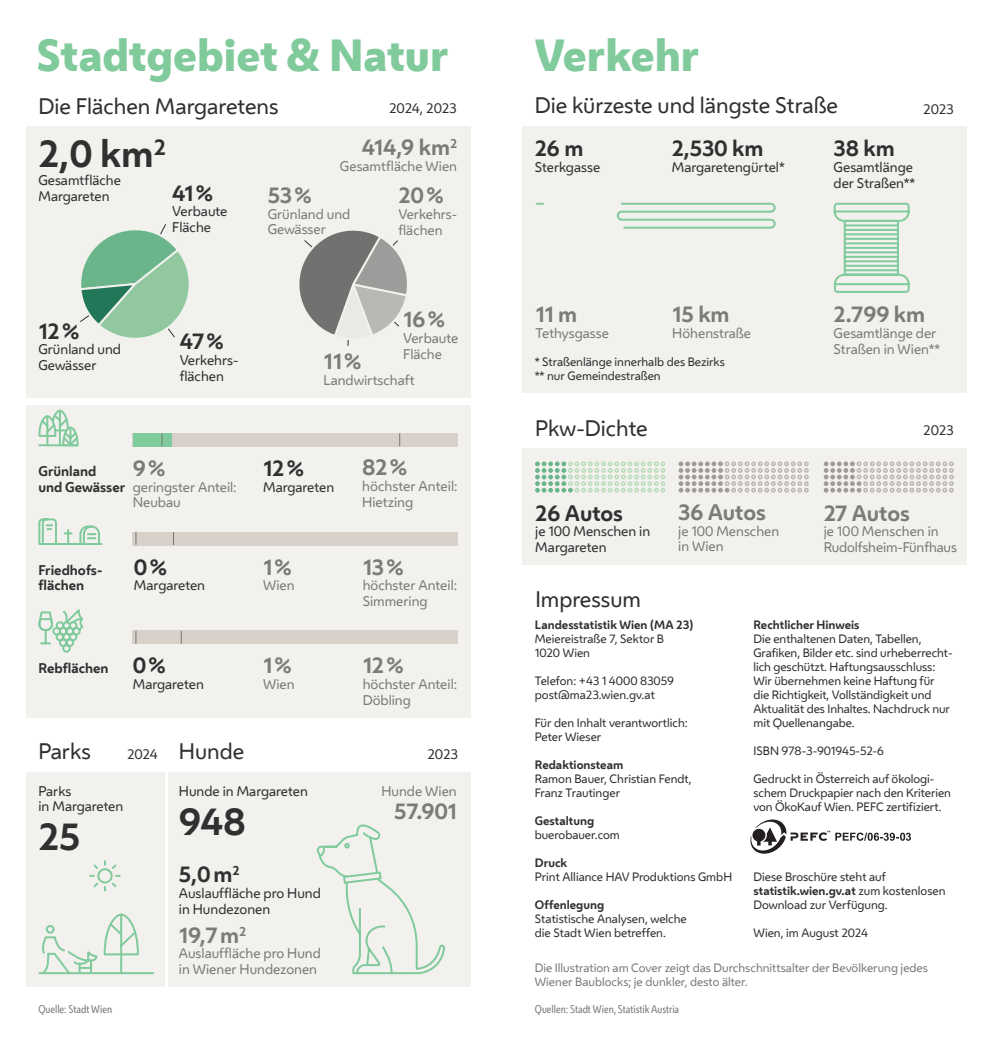
<style>
.page{position:relative;width:993px;height:1042px;background:#fff}
.page>*{position:absolute;margin:0;border:0;box-sizing:border-box;transform-origin:0 0}
.t1{font:800 42px "Wiener Melange";color:#80ca9c}
.t2{font:700 35.88px "Wiener Melange";color:#312f30}
.t3{font:700 21.18px "Wiener Melange";color:#7c7b79}
.t4{font:21px "Wiener Melange";color:#312f30}
.t5{font:700 21px "Wiener Melange";color:#7c7b79}
.t6{font:700 21px "Wiener Melange";color:#312f30}
.t7{font:13.3px/15.9px "Wiener Melange";color:#7c7b79}
.t8{font:13.12px/15.8px "Wiener Melange";color:#7c7b79}
.t9{font:13.12px/15.8px "Wiener Melange";color:#312f30}
.t10{font:700 13.12px/15.8px "Wiener Melange";color:#312f30}
.t11{font:11.38px/14px "Wiener Melange";letter-spacing:-.005em;color:#312f30}
.t12{font:11.38px/14px "Wiener Melange";color:#7c7b79}
.t13{font:700 11.38px "Wiener Melange";color:#312f30}
.t14{font:10.5px "Wiener Melange Cd";color:#7c7b79}
.s1{font-weight:700}
</style>
<div class="page">
<div style="left:26px;top:127px;width:444px;height:271px;background:#f2f1ee"></div>
<div style="left:26px;top:405px;width:444px;height:313px;background:#f2f1ee"></div>
<div style="left:26px;top:772px;width:138px;height:215px;background:#f2f1ee"></div>
<div style="left:522px;top:126px;width:444px;height:267px;background:#f2f1ee"></div>
<div style="left:169px;top:772px;width:301px;height:215px;background:#f2f1ee"></div>
<div style="left:133px;top:630px;width:325px;height:14px;background:#d7d1ca"></div>
<div style="left:133px;top:433px;width:325px;height:13px;background:#d7d1ca"></div>
<div style="left:133px;top:532px;width:325px;height:13px;background:#d7d1ca"></div>
<svg style="left:750px;top:819px;width:160px;height:34px"></svg>
<svg style="left:80px;top:224px;width:109px;height:114px"></svg>
<svg style="left:833px;top:202px;width:77px;height:91px"></svg>
<svg style="left:536px;top:203px;width:7px;height:2px"></svg>
<svg style="left:616px;top:202px;width:160px;height:27px"></svg>
<div style="left:522px;top:448px;width:444px;height:117px;background:#f2f1ee"></div>
<svg style="left:535px;top:461px;width:130px;height:31px"></svg>
<svg style="left:316px;top:824px;width:129px;height:151px"></svg>
<svg style="left:39px;top:913px;width:101px;height:62px"></svg>
<svg style="left:89px;top:860px;width:32px;height:32px"></svg>
<svg style="left:38px;top:409px;width:41px;height:38px"></svg>
<hr style="left:39px;top:444px;width:38px;height:2px;background:#80ca9c">
<svg style="left:38px;top:518px;width:65px;height:27px"></svg>
<svg style="left:38px;top:609px;width:46px;height:44px"></svg>
<hr style="left:39px;top:972px;width:114px;height:2px;background:#80ca9c">
<div style="left:133px;top:433px;width:38px;height:13px;background:#80ca9c"></div>
<svg style="left:823px;top:461px;width:130px;height:31px"></svg>
<svg style="left:173px;top:532px;width:1px;height:13px"></svg>
<svg style="left:136px;top:532px;width:1px;height:13px"></svg>
<svg style="left:181px;top:631px;width:1px;height:13px"></svg>
<svg style="left:678px;top:461px;width:130px;height:31px"></svg>
<svg style="left:162px;top:433px;width:1px;height:13px"></svg>
<svg style="left:399px;top:433px;width:1px;height:13px"></svg>
<svg style="left:136px;top:630px;width:1px;height:14px"></svg>
<svg style="left:299px;top:230px;width:108px;height:116px"></svg>
<h1 class="t1" style="left:37px;top:26px;width:413px">Stadtgebiet &amp; Natur</h1>
<h1 class="t1" style="left:534px;top:26px;width:166px">Verkehr</h1>
<p class="t9" style="left:389px;top:100px;width:69px">2024, 2023</p>
<h3 class="t4" style="left:38px;top:90px;width:242px">Die Flächen Margaretens</h3>
<h3 class="t4" style="left:534px;top:89px;width:304px">Die kürzeste und längste Straße</h3>
<h2 class="t2" style="left:38px;top:124px;width:129px">2,0 km<sup>2</sup></h2>
<p class="t9" style="left:38px;top:171px;width:84px">Gesamtfläche<br>Margareten</p>
<h3 class="t6" style="left:172px;top:175px;width:42px">41%</h3>
<p class="t9" style="left:172px;top:203px;width:57px">Verbaute<br>Fläche</p>
<h3 class="t5" style="left:362px;top:130px;width:97px">414,9 km<sup>2</sup></h3>
<p class="t8" style="left:340px;top:158px;width:119px">Gesamtfläche Wien</p>
<h3 class="t5" style="left:267px;top:177px;width:45px">53%</h3>
<p class="t8" style="left:267px;top:205px;width:84px">Grünland und<br>Gewässer</p>
<h3 class="t5" style="left:398px;top:178px;width:46px">20%</h3>
<p class="t8" style="left:398px;top:205px;width:60px">Verkehrs&shy;flächen</p>
<h3 class="t6" style="left:534px;top:131px;width:50px">26 m</h3>
<p class="t9" style="left:534px;top:158px;width:67px">Sterkgasse</p>
<h3 class="t6" style="left:671px;top:131px;width:93px">2,530 km</h3>
<p class="t9" style="left:671px;top:158px;width:115px">Margaretengürtel*</p>
<h3 class="t6" style="left:833px;top:131px;width:63px">38 km</h3>
<p class="t9" style="left:833px;top:158px;width:83px">Gesamtlänge der Straßen**</p>
<p class="t9" style="left:922px;top:100px;width:32px">2023</p>
<h3 class="t6" style="left:38px;top:313px;width:42px">12%</h3>
<p class="t9" style="left:38px;top:341px;width:84px">Grünland und<br>Gewässer</p>
<h3 class="t6" style="left:180px;top:324px;width:45px">47%</h3>
<p class="t9" style="left:180px;top:352px;width:60px">Verkehrs&shy;flächen</p>
<h3 class="t5" style="left:403px;top:302px;width:43px">16%</h3>
<p class="t8" style="left:403px;top:329px;width:57px">Verbaute<br>Fläche</p>
<h3 class="t5" style="left:323px;top:344px;width:39px">11%</h3>
<p class="t8" style="left:323px;top:372px;width:93px">Landwirtschaft</p>
<p class="t10" style="left:38px;top:462px;width:88px">Grünland<br>und Gewässer</p>
<h3 class="t5" style="left:133px;top:450px;width:34px">9%</h3>
<p class="t8" style="left:133px;top:478px;width:105px">geringster Anteil:<br>Neubau</p>
<h3 class="t6" style="left:263px;top:450px;width:42px">12%</h3>
<p class="t9" style="left:263px;top:478px;width:73px">Margareten</p>
<h3 class="t3" style="left:362px;top:449px;width:46px">82%</h3>
<p class="t7" style="left:362px;top:477px;width:97px">höchster Anteil:<br>Hietzing</p>
<p class="t10" style="left:38px;top:561px;width:65px">Friedhofs&shy;flächen</p>
<h3 class="t6" style="left:134px;top:549px;width:34px">0%</h3>
<p class="t9" style="left:134px;top:577px;width:73px">Margareten</p>
<h3 class="t5" style="left:263px;top:549px;width:30px">1%</h3>
<p class="t8" style="left:263px;top:577px;width:33px">Wien</p>
<h3 class="t5" style="left:362px;top:549px;width:42px">13%</h3>
<p class="t8" style="left:362px;top:577px;width:96px">höchster Anteil:<br>Simmering</p>
<p class="t10" style="left:38px;top:659px;width:72px">Rebflächen</p>
<h3 class="t6" style="left:133px;top:648px;width:34px">0%</h3>
<p class="t9" style="left:133px;top:675px;width:73px">Margareten</p>
<h3 class="t5" style="left:263px;top:648px;width:30px">1%</h3>
<p class="t8" style="left:263px;top:675px;width:33px">Wien</p>
<h3 class="t5" style="left:362px;top:648px;width:42px">12%</h3>
<p class="t8" style="left:362px;top:675px;width:96px">höchster Anteil:<br>Döbling</p>
<h3 class="t4" style="left:38px;top:735px;width:54px">Parks</h3>
<h3 class="t4" style="left:179px;top:735px;width:67px">Hunde</h3>
<p class="t9" style="left:127px;top:746px;width:32px">2024</p>
<p class="t9" style="left:427px;top:746px;width:32px">2023</p>
<p class="t9" style="left:38px;top:782px;width:86px">Parks<br>in Margareten</p>
<h2 class="t2" style="left:38px;top:807px;width:43px">25</h2>
<p class="t9" style="left:179px;top:782px;width:130px">Hunde in Margareten</p>
<h2 class="t2" style="left:179px;top:791px;width:69px">948</h2>
<h3 class="t6" style="left:179px;top:856px;width:62px">5,0m<sup>2</sup></h3>
<p class="t9" style="left:179px;top:884px;width:143px">Auslauffläche pro Hund in Hundezonen</p>
<h3 class="t5" style="left:179px;top:917px;width:69px">19,7m<sup>2</sup></h3>
<p class="t8" style="left:179px;top:945px;width:143px">Auslauffläche pro Hund in Wiener Hundezonen</p>
<p class="t8" style="left:381px;top:782px;width:77px">Hunde Wien</p>
<h3 class="t5" style="left:394px;top:793px;width:64px">57.901</h3>
<h3 class="t5" style="left:535px;top:297px;width:43px">11 m</h3>
<p class="t8" style="left:535px;top:325px;width:75px">Tethysgasse</p>
<h3 class="t5" style="left:672px;top:297px;width:59px">15 km</h3>
<p class="t8" style="left:672px;top:325px;width:80px">Höhenstraße</p>
<p class="t11" style="left:534px;top:355px;width:192px">* Straßenlänge innerhalb des Bezirks ** nur Gemeindestraßen</p>
<h3 class="t4" style="left:535px;top:411px;width:114px">Pkw-Dichte</h3>
<h3 class="t6" style="left:535px;top:495px;width:89px">26 Autos</h3>
<p class="t9" style="left:535px;top:523px;width:116px">je 100 Menschen in<br>Margareten</p>
<h3 class="t4" style="left:535px;top:583px;width:107px">Impressum</h3>
<h3 class="t5" style="left:678px;top:494px;width:89px">36 Autos</h3>
<p class="t8" style="left:678px;top:522px;width:102px">je 100 Menschen in Wien</p>
<h3 class="t5" style="left:833px;top:297px;width:93px">2.799 km</h3>
<p class="t8" style="left:833px;top:325px;width:108px">Gesamtlänge der<br>Straßen in Wien**</p>
<p class="t9" style="left:922px;top:422px;width:32px">2023</p>
<h3 class="t5" style="left:823px;top:495px;width:88px">27 Autos</h3>
<p class="t8" style="left:823px;top:523px;width:135px">je 100 Menschen in<br>Rudolfsheim-Fünfhaus</p>
<p class="t13" style="left:534px;top:615px;width:160px">Landesstatistik Wien (MA 23)</p>
<p class="t11" style="left:534px;top:631px;width:131px">Meiereistraße 7, Sektor B<br>1020 Wien</p>
<p class="t11" style="left:534px;top:673px;width:141px">Telefon: +43 1 4000 83059 post@ma23.wien.gv.at</p>
<p class="t11" style="left:534px;top:715px;width:154px">Für den Inhalt verantwortlich:<br>Peter Wieser</p>
<p class="t13" style="left:534px;top:755px;width:90px">Redaktionsteam</p>
<p class="t11" style="left:534px;top:771px;width:158px">Ramon Bauer, Christian Fendt,<br>Franz Trautinger</p>
<p class="t13" style="left:534px;top:811px;width:61px">Gestaltung</p>
<p class="t11" style="left:534px;top:827px;width:87px">buerobauer.com</p>
<p class="t13" style="left:534px;top:853px;width:34px">Druck</p>
<p class="t11" style="left:534px;top:869px;width:199px">Print Alliance HAV Produktions GmbH</p>
<p class="t13" style="left:534px;top:895px;width:71px">Offenlegung</p>
<p class="t11" style="left:534px;top:911px;width:153px">Statistische Analysen, welche die Stadt Wien betreffen.</p>
<p class="t13" style="left:753px;top:615px;width:108px">Rechtlicher Hinweis</p>
<p class="t11" style="left:753px;top:631px;width:201px">Die enthaltenen Daten, Tabellen, Grafiken, Bilder etc. sind urheberrecht&shy;lich geschützt. Haftungsausschluss:<br>Wir übernehmen keine Haftung für die Richtigkeit, Vollständigkeit und Aktualität des Inhaltes. Nachdruck nur mit Quellenangabe.</p>
<p class="t11" style="left:753px;top:743px;width:132px">ISBN 978-3-901945-52-6</p>
<p class="t11" style="left:753px;top:771px;width:199px">Gedruckt in Österreich auf ökologi&shy;schem Druckpapier nach den Kriterien von ÖkoKauf Wien. PEFC zertifiziert.</p>
<p class="t11" style="left:753px;top:869px;width:194px">Diese Broschüre steht auf <span class="s1">statistik.wien.gv.at</span> zum kostenlosen<br>Download zur Verfügung.</p>
<p class="t11" style="left:753px;top:925px;width:116px">Wien, im August 2024</p>
<p class="t12" style="left:534px;top:960px;width:395px">Die Illustration am Cover zeigt das Durchschnittsalter der Bevölkerung jedes<br>Wiener Baublocks; je dunkler, desto älter.</p>
<p class="t14" style="left:38px;top:1002px;width:75px">Quelle: Stadt Wien</p>
<p class="t14" style="left:534px;top:1002px;width:146px">Quellen: Stadt Wien, Statistik Austria</p>
</div>
